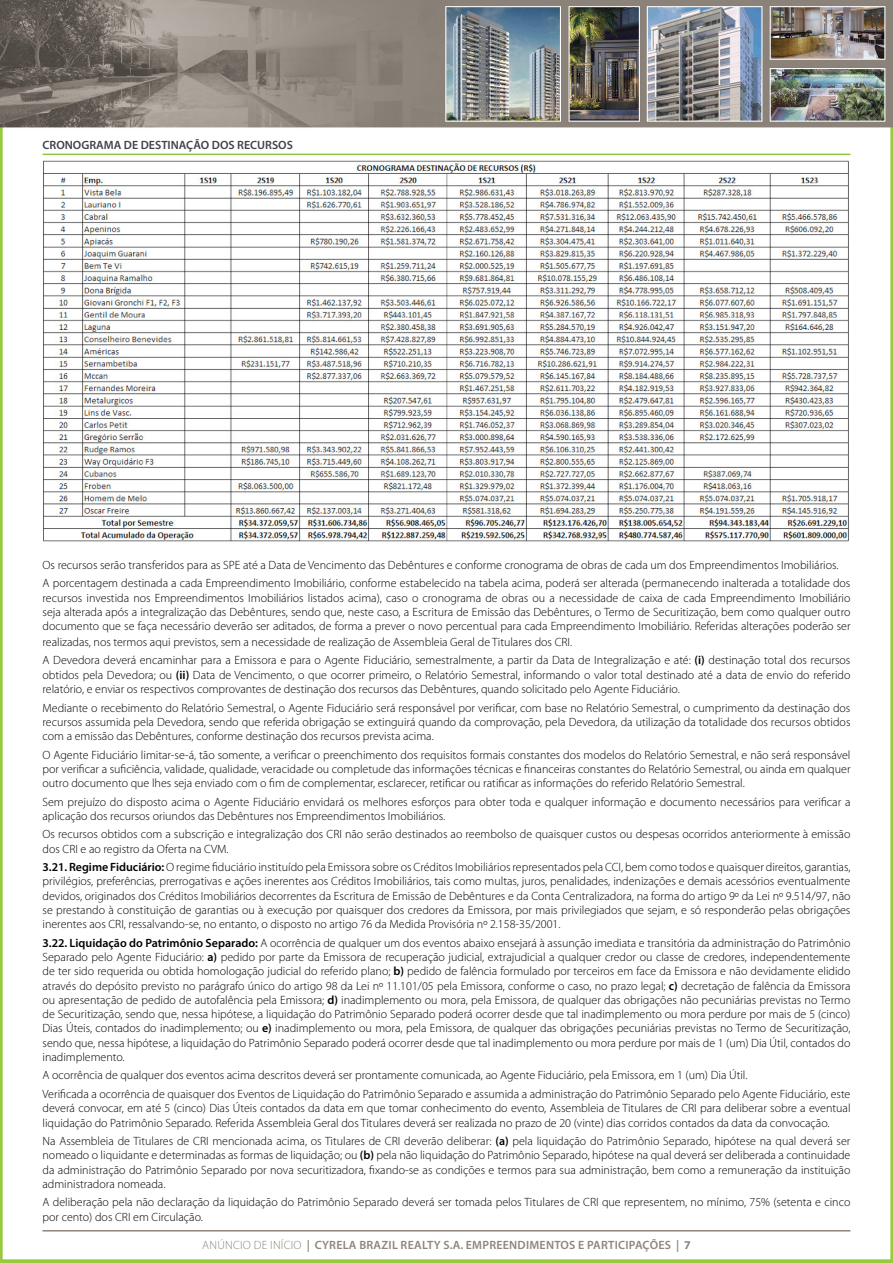
<style>
.page{position:relative;width:893px;height:1263px;background:#fff}
.page>*{position:absolute;margin:0;border:0;box-sizing:border-box;transform-origin:0 0}
.t1{font:300 12px/14.2px "Myriad Pro";color:#000}
.t2{font:600 12px "Myriad Pro";letter-spacing:.02em;color:#8e857c}
.t3{font:600 12px "Myriad Pro";color:#3e4346}
.s1{font-weight:600}
.s2{font-weight:300}
.s3{font-weight:700}
</style>
<div class="page">
<img style="left:0;top:0;width:893px;height:1263px">
<hr style="left:43px;top:1230px;width:807px;height:1px;background:#8e857c">
<hr style="left:43px;top:154px;width:807px;height:1px;background:#91c73e">
<img style="left:43px;top:159px;width:807px;height:392px">
<p class="t3" style="left:43px;top:138px;width:252px">CRONOGRAMA DE DESTINAÇÃO DOS RECURSOS</p>
<p class="t1" style="left:43px;top:556px;width:809px;line-height:18.5px">Os recursos serão transferidos para as SPE até a Data de Vencimento das Debêntures e conforme cronograma de obras de cada um dos Empreendimentos Imobiliários.<br>A porcentagem destinada a cada Empreendimento Imobiliário, conforme estabelecido na tabela acima, poderá ser alterada (permanecendo inalterada a totalidade dos</p>
<p class="t1" style="left:43px;top:591px;width:809px;text-align:justify">recursos investida nos Empreendimentos Imobiliários listados acima), caso o cronograma de obras ou a necessidade de caixa de cada Empreendimento Imobiliário seja alterada após a integralização das Debêntures, sendo que, neste caso, a Escritura de Emissão das Debêntures, o Termo de Securitização, bem como qualquer outro documento que se faça necessário deverão ser aditados, de forma a prever o novo percentual para cada Empreendimento Imobiliário. Referidas alterações poderão ser</p>
<p class="t1" style="left:43px;top:633px;width:809px;line-height:18.5px">realizadas, nos termos aqui previstos, sem a necessidade de realização de Assembleia Geral de Titulares dos CRI.<br>A Devedora deverá encaminhar para a Emissora e para o Agente Fiduciário, semestralmente, a partir da Data de Integralização e até: <span class="s1">(i)</span> destinação total dos recursos</p>
<p class="t1" style="left:43px;top:668px;width:809px">obtidos pela Devedora; ou <span class="s1">(ii)</span> Data de Vencimento, o que ocorrer primeiro, o Relatório Semestral, informando o valor total destinado até a data de envio do referido relatório, e enviar os respectivos comprovantes de destinação dos recursos das Debêntures, quando solicitado pelo Agente Fiduciário.</p>
<p class="t1" style="left:43px;top:701px;width:809px;text-align:justify">Mediante o recebimento do Relatório Semestral, o Agente Fiduciário será responsável por verificar, com base no Relatório Semestral, o cumprimento da destinação dos recursos assumida pela Devedora, sendo que referida obrigação se extinguirá quando da comprovação, pela Devedora, da utilização da totalidade dos recursos obtidos com a emissão das Debêntures, conforme destinação dos recursos prevista acima.</p>
<p class="t1" style="left:43px;top:748px;width:809px;text-align:justify">O Agente Fiduciário limitar-se-á, tão somente, a verificar o preenchimento dos requisitos formais constantes dos modelos do Relatório Semestral, e não será responsável por verificar a suficiência, validade, qualidade, veracidade ou completude das informações técnicas e financeiras constantes do Relatório Semestral, ou ainda em qualquer outro documento que lhes seja enviado com o fim de complementar, esclarecer, retificar ou ratificar as informações do referido Relatório Semestral.</p>
<p class="t1" style="left:43px;top:795px;width:809px">Sem prejuízo do disposto acima o Agente Fiduciário envidará os melhores esforços para obter toda e qualquer informação e documento necessários para verificar a aplicação dos recursos oriundos das Debêntures nos Empreendimentos Imobiliários.</p>
<p class="t1" style="left:43px;top:827px;width:809px">Os recursos obtidos com a subscrição e integralização dos CRI não serão destinados ao reembolso de quaisquer custos ou despesas ocorridos anteriormente à emissão dos CRI e ao registro da Oferta na CVM.</p>
<p class="t1" style="left:43px;top:860px;width:809px;text-align:justify"><span class="s1">3.21.Regime Fiduciário:</span> O regime fiduciário instituído pela Emissora sobre os Créditos Imobiliários representados pela CCI, bem como todos e quaisquer direitos, garantias, privilégios, preferências, prerrogativas e ações inerentes aos Créditos Imobiliários, tais como multas, juros, penalidades, indenizações e demais acessórios eventualmente devidos, originados dos Créditos Imobiliários decorrentes da Escritura de Emissão de Debêntures e da Conta Centralizadora, na forma do artigo 9º da Lei nº 9.514/97, não se prestando à constituição de garantias ou à execução por quaisquer dos credores da Emissora, por mais privilegiados que sejam, e só responderão pelas obrigações inerentes aos CRI, ressalvando-se, no entanto, o disposto no artigo 76 da Medida Provisória nº 2.158-35/2001.</p>
<p class="t1" style="left:43px;top:936px;width:809px;text-align:justify"><span class="s1">3.22. Liquidação do Patrimônio Separado:</span> A ocorrência de qualquer um dos eventos abaixo ensejará à assunção imediata e transitória da administração do Patrimônio Separado pelo Agente Fiduciário: <span class="s1">a)</span> pedido por parte da Emissora de recuperação judicial, extrajudicial a qualquer credor ou classe de credores, independentemente de ter sido requerida ou obtida homologação judicial do referido plano; <span class="s1">b)</span> pedido de falência formulado por terceiros em face da Emissora e não devidamente elidido através do depósito previsto no parágrafo único do artigo 98 da Lei nº 11.101/05 pela Emissora, conforme o caso, no prazo legal; <span class="s1">c)</span> decretação de falência da Emissora ou apresentação de pedido de autofalência pela Emissora; <span class="s1">d)</span> inadimplemento ou mora, pela Emissora, de qualquer das obrigações não pecuniárias previstas no Termo de Securitização, sendo que, nessa hipótese, a liquidação do Patrimônio Separado poderá ocorrer desde que tal inadimplemento ou mora perdure por mais de 5 (cinco)<br>Dias Úteis, contados do inadimplemento; ou <span class="s1">e)</span> inadimplemento ou mora, pela Emissora, de qualquer das obrigações pecuniárias previstas no Termo de Securitização, sendo que, nessa hipótese, a liquidação do Patrimônio Separado poderá ocorrer desde que tal inadimplemento ou mora perdure por mais de 1 (um) Dia Útil, contados do inadimplemento.</p>
<p class="t1" style="left:43px;top:1066px;width:809px;line-height:18.5px">A ocorrência de qualquer dos eventos acima descritos deverá ser prontamente comunicada, ao Agente Fiduciário, pela Emissora, em 1 (um) Dia Útil.<br>Verificada a ocorrência de quaisquer dos Eventos de Liquidação do Patrimônio Separado e assumida a administração do Patrimônio Separado pelo Agente Fiduciário, este</p>
<p class="t1" style="left:43px;top:1101px;width:809px">deverá convocar, em até 5 (cinco) Dias Úteis contados da data em que tomar conhecimento do evento, Assembleia de Titulares de CRI para deliberar sobre a eventual liquidação do Patrimônio Separado. Referida Assembleia Geral dos Titulares deverá ser realizada no prazo de 20 (vinte) dias corridos contados da data da convocação.</p>
<p class="t1" style="left:43px;top:1134px;width:809px;text-align:justify">Na Assembleia de Titulares de CRI mencionada acima, os Titulares de CRI deverão deliberar: <span class="s1">(a)</span> pela liquidação do Patrimônio Separado, hipótese na qual deverá ser nomeado o liquidante e determinadas as formas de liquidação; ou <span class="s1">(b)</span> pela não liquidação do Patrimônio Separado, hipótese na qual deverá ser deliberada a continuidade da administração do Patrimônio Separado por nova securitizadora, fixando-se as condições e termos para sua administração, bem como a remuneração da instituição administradora nomeada.</p>
<p class="t1" style="left:43px;top:1195px;width:809px">A deliberação pela não declaração da liquidação do Patrimônio Separado deverá ser tomada pelos Titulares de CRI que representem, no mínimo, 75% (setenta e cinco por cento) dos CRI em Circulação.</p>
<p class="t2" style="left:202px;top:1237px;width:490px"><span class="s2">ANÚNCIO DE INÍCIO</span> | CYRELA BRAZIL REALTY S.A. EMPREENDIMENTOS E PARTICIPAÇÕES | <span class="s3">7</span></p>
</div>
